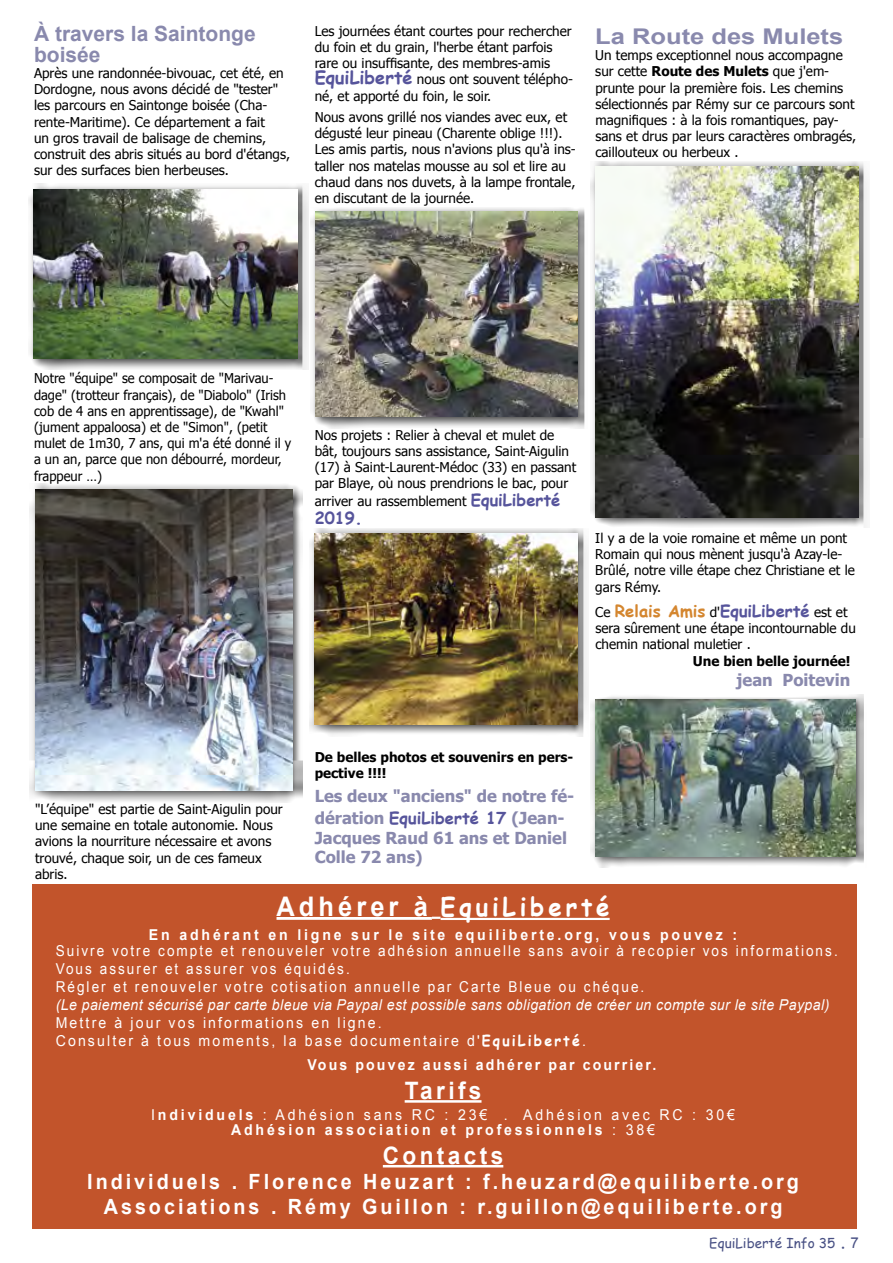
<style>
.page{position:relative;width:893px;height:1263px;background:#fff}
.page>*{position:absolute;margin:0;border:0;box-sizing:border-box;transform-origin:0 0}
.t1{font:700 25.5px "Comic Sans MS";letter-spacing:.16em;color:#fff;scale:.94 1}
.t2{font:700 24px "Arial";letter-spacing:.15em;color:#fff;scale:.94 1}
.t3{font:700 21.6px "Arial";color:#8989ad;scale:1.18 1}
.t4{font:700 21px/25.2px "Arial";letter-spacing:.15em;color:#fff;text-align:center;scale:.94 1}
.t5{font:700 21px/21px "Arial";color:#8989ad}
.t6{font:700 16.5px/21.6px "Tahoma";color:#8989ad}
.t7{font:700 16.5px "Comic Sans MS";color:#56549b}
.t8{font:15px/18px "Arial";letter-spacing:.15em;color:#fff;scale:.9 1}
.t9{font:700 15px/15px "Arial";letter-spacing:.2em;color:#fff;text-align:center;scale:.94 1}
.t10{font:italic 15px "Arial";letter-spacing:.03em;color:#fff;scale:.94 1}
.t11{font:15px/18px "Arial";letter-spacing:.15em;color:#fff;scale:.94 1}
.t12{font:700 15px "Arial";letter-spacing:.15em;color:#fff;scale:.94 1}
.t13{font:13.5px/16.2px "Tahoma";color:#000}
.t14{font:13.5px/16.2px "Tahoma";color:#000;scale:.96 1}
.t15{font:700 13.5px/16.2px "Tahoma";color:#000}
.t16{font:13.5px "Comic Sans MS";color:#485084}
.s1{font-family:"Comic Sans MS";font-weight:700;font-size:18px;color:#56549b}
.s2{font-weight:700}
.s3{font-family:"Comic Sans MS";font-weight:700;font-size:16.5px;color:#56549b}
.s4{font-size:18px}
.s5{font-family:"Tahoma";font-weight:400;font-size:13.5px;color:#000}
.s6{color:#d4862f}
.s7{font-family:"Comic Sans MS";color:#56549b}
.s8{font-family:"Arial";font-size:27px}
.s9{font-family:"Comic Sans MS";font-weight:700}
.s10{font-weight:400}
.s11{font-family:"Arial";font-size:15px}
</style>
<div class="page">
<div style="left:28px;top:184px;width:281px;height:186px;background:#000;opacity:.75"></div>
<img style="left:34px;top:189px;width:264px;height:170px">
<div style="left:32px;top:884px;width:825px;height:345px;background:#c2542b"></div>
<hr style="left:276px;top:917px;width:156px;height:3px;background:#fff">
<svg style="left:432px;top:917px;width:9px;height:2px"></svg>
<hr style="left:441px;top:918px;width:169px;height:2px;background:#fff">
<hr style="left:405px;top:1100px;width:76px;height:3px;background:#fff">
<hr style="left:383px;top:1165px;width:120px;height:2px;background:#fff">
<div style="left:30px;top:483px;width:273px;height:320px;background:#000;opacity:.75"></div>
<img style="left:35px;top:489px;width:257px;height:302px">
<div style="left:310px;top:207px;width:278px;height:221px;background:#000;opacity:.75"></div>
<img style="left:316px;top:212px;width:261px;height:205px">
<div style="left:309px;top:528px;width:279px;height:208px;background:#000;opacity:.75"></div>
<img style="left:315px;top:534px;width:262px;height:191px">
<div style="left:590px;top:161px;width:279px;height:367px;background:#000;opacity:.75"></div>
<img style="left:595px;top:167px;width:263px;height:350px">
<div style="left:590px;top:694px;width:277px;height:173px;background:#000;opacity:.75"></div>
<img style="left:595px;top:700px;width:261px;height:156px">
<h3 class="t5" style="left:34px;top:24px;width:223px">À travers la Saintonge boisée</h3>
<p class="t13" style="left:34px;top:64px;width:258px">Après une randonnée-bivouac, cet été, en Dordogne, nous avons décidé de "tester" les parcours en Saintonge boisée (Cha&shy;rente-Maritime). Ce département a fait<br>un gros travail de balisage de chemins, construit des abris situés au bord d'étangs, sur des surfaces bien herbeuses.</p>
<p class="t13" style="left:315px;top:22px;width:260px">Les journées étant courtes pour rechercher du foin et du grain, l'herbe étant parfois rare ou insuffisante, des membres-amis <span class="s1">EquiLiberté</span> nous ont souvent télépho&shy;né, et apporté du foin, le soir.</p>
<p class="t13" style="left:315px;top:108px;width:263px">Nous avons grillé nos viandes avec eux, et dégusté leur pineau (Charente oblige !!!).<br>Les amis partis, nous n'avions plus qu'à ins&shy;taller nos matelas mousse au sol et lire au chaud dans nos duvets, à la lampe frontale, en discutant de la journée.</p>
<h3 class="t3" style="left:595px;top:22px;width:212px">La Route des Mulets</h3>
<p class="t13" style="left:595px;top:47px;width:262px">Un temps exceptionnel nous accompagne sur cette <span class="s2">Route des Mulets</span> que j'em&shy;prunte pour la première fois. Les chemins sélectionnés par Rémy sur ce parcours sont magnifiques : à la fois romantiques, pay&shy;sans et drus par leurs caractères ombragés, caillouteux ou herbeux .</p>
<p class="t14" style="left:34px;top:370px;width:269px">Notre "équipe" se composait de "Marivau&shy;dage" (trotteur français), de "Diabolo" (Irish cob de 4 ans en apprentissage), de "Kwahl" (jument appaloosa) et de "Simon", (petit mulet de 1m30, 7 ans, qui m'a été donné il y a un an, parce que non débourré, mordeur, frappeur …)</p>
<p class="t13" style="left:315px;top:426px;width:263px">Nos projets : Relier à cheval et mulet de bât, toujours sans assistance, Saint-Aigulin (17) à Saint-Laurent-Médoc (33) en passant par Blaye, où nous prendrions le bac, pour</p>
<p class="t13" style="left:315px;top:493px;width:247px">arriver au rassemblement <span class="s3">EquiLiberté</span></p>
<p class="t7" style="left:315px;top:506px;width:50px">2019<span class="s4">.</span></p>
<p class="t13" style="left:595px;top:529px;width:261px">Il y a de la voie romaine et même un pont Romain qui nous mènent jusqu'à Azay-le-Brûlé, notre ville étape chez Christiane et le gars Rémy.</p>
<p class="t7" style="left:595px;top:599px;width:254px"><span class="s5">Ce</span> <span class="s6">Relais Amis</span> <span class="s5">d'</span>EquiLiberté <span class="s5">est et</span></p>
<p class="t13" style="left:595px;top:620px;width:262px">sera sûrement une étape incontournable du chemin national muletier .</p>
<p class="t15" style="left:693px;top:652px;width:159px">Une bien belle journée!</p>
<p class="t6" style="left:737px;top:668px;width:115px">jean Poitevin</p>
<p class="t13" style="left:35px;top:800px;width:249px">"L’équipe" est partie de Saint-Aigulin pour une semaine en totale autonomie. Nous avions la nourriture nécessaire et avons trouvé, chaque soir, un de ces fameux abris.</p>
<p class="t15" style="left:315px;top:748px;width:260px">De belles photos et souvenirs en pers&shy;pective !!!!</p>
<p class="t6" style="left:315px;top:784px;width:261px">Les deux "anciens" de notre fé&shy;dération <span class="s7">EquiLiberté 17</span> (Jean-</p>
<p class="t6" style="left:315px;top:827px;width:254px;line-height:19.8px">Jacques Raud 61 ans et Daniel<br>Colle 72 ans)</p>
<h1 class="t1" style="left:276px;top:887px;width:356px"><span class="s8">Adhérer à</span> EquiLiberté</h1>
<p class="t9" style="left:149px;top:927px;width:627px">En adhérant en ligne sur le site equiliberte.org, vous pouvez :</p>
<p class="t8" style="left:56px;top:942px;width:870px">Suivre votre compte et renouveler votre adhésion annuelle sans avoir à recopier vos informations.<br>Vous assurer et assurer vos équidés.<br>Régler et renouveler votre cotisation annuelle par Carte Bleue ou chéque.</p>
<p class="t10" style="left:56px;top:995px;width:825px">(Le paiement sécurisé par carte bleue via Paypal est possible sans obligation de créer un compte sur le site Paypal)</p>
<p class="t11" style="left:56px;top:1014px;width:566px">Mettre à jour vos informations en ligne.<br>Consulter à tous moments, la base documentaire d'<span class="s9">EquiLiberté</span>.</p>
<p class="t12" style="left:307px;top:1055px;width:373px">Vous pouvez aussi adhérer par courrier.</p>
<h2 class="t2" style="left:405px;top:1074px;width:83px">Tarifs</h2>
<p class="t9" style="left:151px;top:1107px;width:622px"><span class="s10">I</span>ndividuels <span class="s10">: Adhésion sans RC : 23€ . Adhésion avec RC : 30€<br></span>Adhésion association et professionnels <span class="s10">: 38€</span></p>
<h2 class="t2" style="left:383px;top:1139px;width:130px">Contacts</h2>
<h3 class="t4" style="left:87px;top:1169px;width:759px">Individuels . Florence Heuzart : f.heuzard@equiliberte.org<br>Associations . Rémy Guillon : r.guillon@equiliberte.org</h3>
<p class="t16" style="left:709px;top:1233px;width:151px">EquiLiberté Info 35 <span class="s4">.</span> <span class="s11">7</span></p>
</div>
